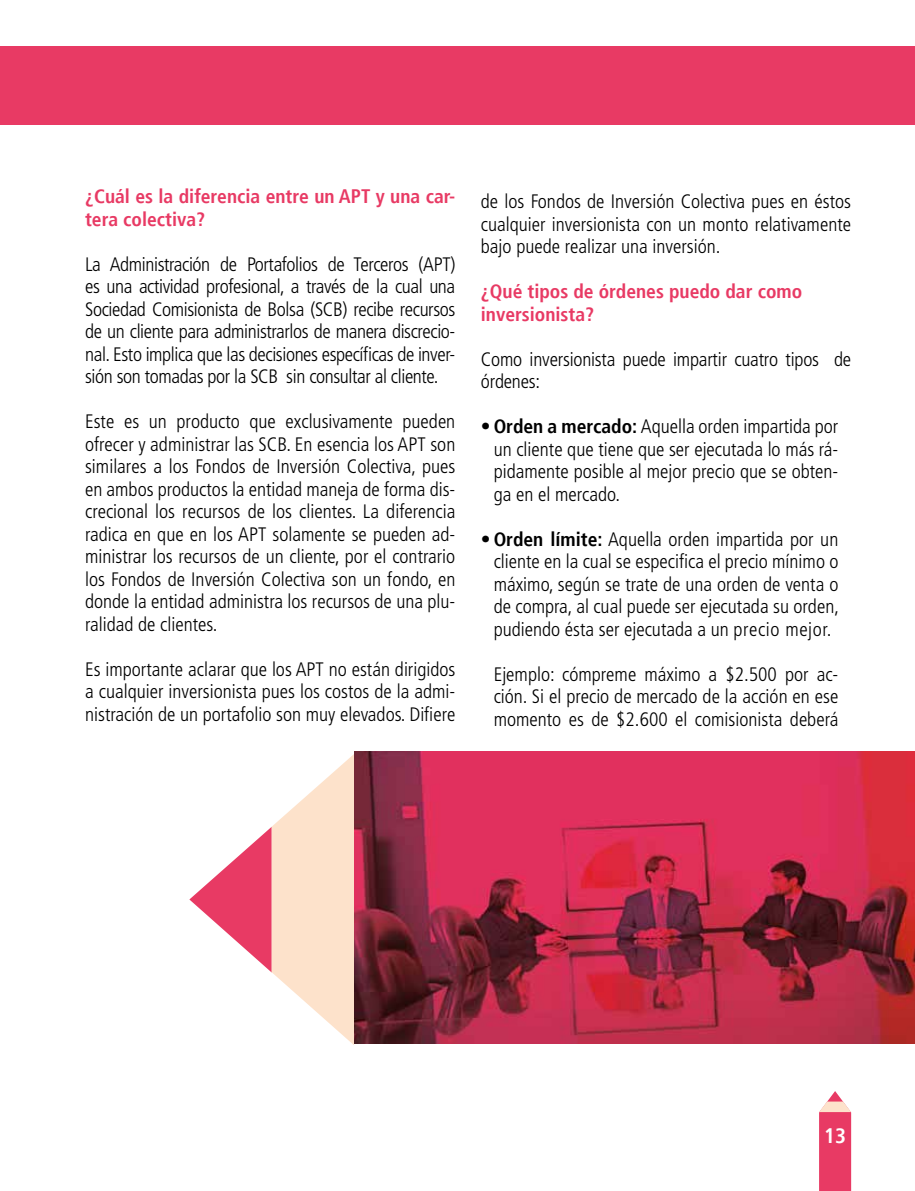
<style>
.page{position:relative;width:915px;height:1191px;background:#fff}
.page>*{position:absolute;margin:0;border:0;box-sizing:border-box;transform-origin:0 0}
.t1{font:700 condensed 21px "Frutiger LT Std";color:#fff}
.t2{font:300 condensed 19.5px/22.5px "Frutiger LT Std";color:#000;text-align:justify}
.t3{font:700 condensed 19.5px/22.5px "Frutiger LT Std";color:#e83a64}
.s1{font-weight:700}
</style>
<div class="page">
<div style="left:0;top:47px;width:914px;height:78px;background:#e83a64"></div>
<svg style="left:819px;top:1091px;width:31px;height:100px;background:#ec5c7c"></svg>
<svg style="left:189px;top:754px;width:165px;height:291px"></svg>
<img style="left:355px;top:752px;width:559px;height:291px">
<p class="t3" style="left:85px;top:185px;width:371px">¿Cuál es la diferencia entre un APT y una car&shy;tera colectiva?</p>
<p class="t2" style="left:85px;top:253px;width:371px">La Administración de Portafolios de Terceros (APT) es una actividad profesional, a través de la cual una Sociedad Comisionista de Bolsa (SCB) recibe recursos de un cliente para administrarlos de manera discrecio&shy;nal. Esto implica que las decisiones específicas de inver&shy;sión son tomadas por la SCB sin consultar al cliente.</p>
<p class="t2" style="left:85px;top:410px;width:371px">Este es un producto que exclusivamente pueden ofrecer y administrar las SCB. En esencia los APT son similares a los Fondos de Inversión Colectiva, pues en ambos productos la entidad maneja de forma dis&shy;crecional los recursos de los clientes. La diferencia radica en que en los APT solamente se pueden ad&shy;ministrar los recursos de un cliente, por el contrario los Fondos de Inversión Colectiva son un fondo, en donde la entidad administra los recursos de una plu&shy;ralidad de clientes.</p>
<p class="t2" style="left:85px;top:658px;width:371px">Es importante aclarar que los APT no están dirigidos a cualquier inversionista pues los costos de la admi&shy;nistración de un portafolio son muy elevados. Difiere</p>
<p class="t2" style="left:480px;top:190px;width:371px">de los Fondos de Inversión Colectiva pues en éstos cualquier inversionista con un monto relativamente bajo puede realizar una inversión.</p>
<p class="t3" style="left:480px;top:280px;width:322px">¿Qué tipos de órdenes puedo dar como inversionista?</p>
<p class="t2" style="left:480px;top:348px;width:371px">Como inversionista puede impartir cuatro tipos de órdenes:</p>
<p class="t2" style="left:493px;top:415px;width:346px;text-indent:-13px"><span class="s1">•Orden a mercado:</span> Aquella orden impartida por un cliente que tiene que ser ejecutada lo más rá&shy;pidamente posible al mejor precio que se obten&shy;ga en el mercado.</p>
<p class="t2" style="left:493px;top:528px;width:347px;text-indent:-13px"><span class="s1">•Orden límite:</span> Aquella orden impartida por un cliente en la cual se especifica el precio mínimo o máximo, según se trate de una orden de venta o de compra, al cual puede ser ejecutada su orden, pudiendo ésta ser ejecutada a un precio mejor.</p>
<p class="t2" style="left:493px;top:663px;width:346px">Ejemplo: cómpreme máximo a $2.500 por ac&shy;ción. Si el precio de mercado de la acción en ese momento es de $2.600 el comisionista deberá</p>
<p class="t1" style="left:823px;top:1123px;width:23px">13</p>
</div>
